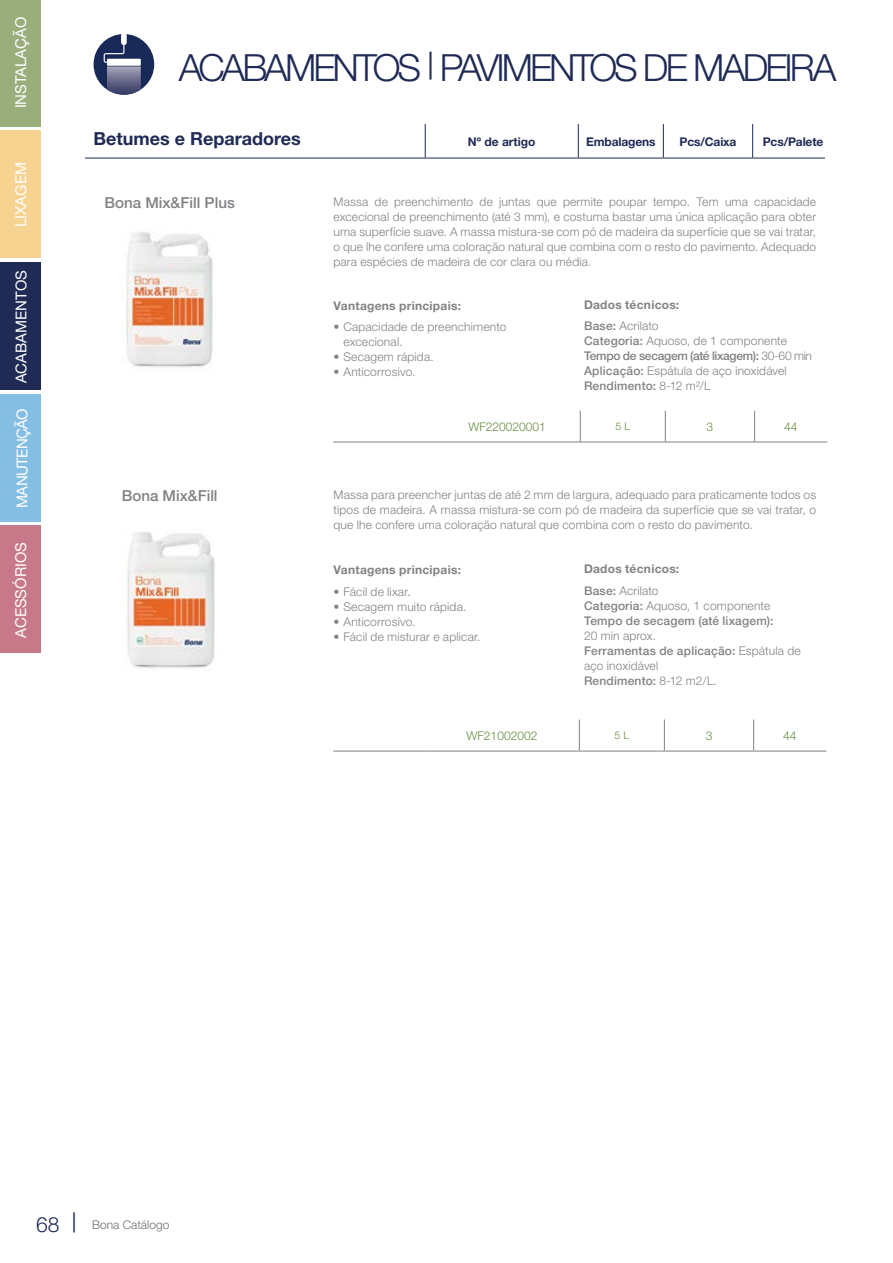
<style>
.page{position:relative;width:893px;height:1263px;background:#fff}
.page>*{position:absolute;margin:0;border:0;box-sizing:border-box;transform-origin:0 0}
.t1{font:300 37.5px "Helvetica Neue";letter-spacing:-.08em;color:#1f2a55}
.t2{font:300 21px "Helvetica Neue";color:#1f2a55}
.t3{font:700 18px "Helvetica Neue";color:#1f2a55}
.t4{font:500 15.15px "Helvetica Neue";color:#808285}
.t5{font:15px "Helvetica Neue";color:#fff}
.t6{font:15px "Helvetica Neue";letter-spacing:-.04em;color:#fff}
.t7{font:300 12px/15px "Helvetica Neue";letter-spacing:.015em;color:#808285}
.t8{font:700 12px/21.3px "Helvetica Neue";letter-spacing:.02em;color:#808285}
.t9{font:500 12px/15px "Helvetica Neue";letter-spacing:.015em;color:#808285}
.t10{font:700 12px "Helvetica Neue";letter-spacing:-.01em;color:#1f2a55}
.t11{font:300 12px "Helvetica Neue";color:#638c3d}
.t12{font:300 12px "Helvetica Neue";color:#6d6e71}
.t13{font:300 10.5px "Helvetica Neue";color:#638c3d}
.s1{font-weight:500}
.s2{font-weight:300}
.s3{font-size:27px}
</style>
<div class="page">
<div style="left:94px;top:34px;width:60px;height:61px;background:#192957;border-radius:50%"></div>
<img style="left:107px;top:66px;width:34px;height:29px">
<svg style="left:104px;top:34px;width:37px;height:32px"></svg>
<div style="left:0;top:0;width:41px;height:126px;background:#9aae7b"></div>
<div style="left:0;top:131px;width:41px;height:127px;background:#f7d392"></div>
<div style="left:0;top:262px;width:41px;height:128px;background:#1f2a55"></div>
<div style="left:0;top:394px;width:41px;height:127px;background:#84bfe3"></div>
<div style="left:0;top:526px;width:41px;height:127px;background:#c87989"></div>
<hr style="left:85px;top:158px;width:340px;height:1px;background:#1f2a55">
<hr style="left:578px;top:124px;width:1px;height:34px;background:#1f2a55">
<hr style="left:578px;top:158px;width:85px;height:1px;background:#1f2a55">
<hr style="left:663px;top:124px;width:1px;height:34px;background:#1f2a55">
<hr style="left:663px;top:158px;width:90px;height:1px;background:#1f2a55">
<hr style="left:752px;top:124px;width:1px;height:34px;background:#1f2a55">
<hr style="left:753px;top:158px;width:72px;height:1px;background:#1f2a55">
<hr style="left:425px;top:124px;width:1px;height:34px;background:#1f2a55">
<hr style="left:425px;top:158px;width:153px;height:1px;background:#1f2a55">
<hr style="left:580px;top:411px;width:1px;height:31px;background:#808285">
<hr style="left:665px;top:411px;width:1px;height:31px;background:#808285">
<hr style="left:436px;top:442px;width:144px;height:1px;background:#808285">
<hr style="left:580px;top:442px;width:85px;height:1px;background:#808285">
<hr style="left:665px;top:442px;width:90px;height:1px;background:#808285">
<hr style="left:754px;top:411px;width:1px;height:31px;background:#808285">
<hr style="left:755px;top:442px;width:72px;height:1px;background:#808285">
<hr style="left:333px;top:442px;width:103px;height:1px;background:#808285">
<img style="left:121px;top:232px;width:92px;height:136px">
<hr style="left:579px;top:719px;width:1px;height:32px;background:#808285">
<hr style="left:664px;top:719px;width:1px;height:32px;background:#808285">
<hr style="left:426px;top:751px;width:153px;height:1px;background:#808285">
<hr style="left:579px;top:751px;width:85px;height:1px;background:#808285">
<hr style="left:664px;top:751px;width:90px;height:1px;background:#808285">
<hr style="left:753px;top:719px;width:1px;height:32px;background:#808285">
<hr style="left:754px;top:751px;width:72px;height:1px;background:#808285">
<hr style="left:333px;top:751px;width:93px;height:1px;background:#808285">
<img style="left:122px;top:532px;width:93px;height:136px">
<p class="t5" style="left:12px;top:108px;width:93px;rotate:-90deg">INSTALAÇÃO</p>
<p class="t5" style="left:12px;top:227px;width:66px;rotate:-90deg">LIXAGEM</p>
<p class="t5" style="left:12px;top:383px;width:115px;rotate:-90deg">ACABAMENTOS</p>
<p class="t6" style="left:13px;top:508px;width:101px;rotate:-90deg">MANUTENÇÃO</p>
<p class="t5" style="left:12px;top:638px;width:97px;rotate:-90deg">ACESSÓRIOS</p>
<h1 class="t1" style="left:179px;top:44px;width:659px">ACABAMENTOS | PAVIMENTOS DE MADEIRA</h1>
<h3 class="t3" style="left:94px;top:128px;width:209px">Betumes e Reparadores</h3>
<p class="t10" style="left:468px;top:134px;width:69px">Nº de artigo</p>
<p class="t10" style="left:586px;top:134px;width:71px">Embalagens</p>
<p class="t10" style="left:679px;top:134px;width:59px">Pcs/Caixa</p>
<p class="t10" style="left:763px;top:134px;width:62px">Pcs/Palete</p>
<p class="t4" style="left:104px;top:194px;width:132px">Bona Mix&amp;Fill Plus</p>
<p class="t4" style="left:122px;top:487px;width:97px">Bona Mix&amp;Fill</p>
<p class="t7" style="left:333px;top:194px;width:484px;text-align:justify">Massa de preenchimento de juntas que permite poupar tempo. Tem uma capacidade excecional de preenchimento (até 3 mm), e costuma bastar uma única aplicação para obter uma superfície suave. A massa mistura-se com pó de madeira da superfície que se vai tratar, o que lhe confere uma coloração natural que combina com o resto do pavimento. Adequado para espécies de madeira de cor clara ou média.</p>
<p class="t8" style="left:333px;top:294px;width:129px">Vantagens principais:</p>
<p class="t7" style="left:343px;top:319px;width:165px;text-indent:-10px">• Capacidade de preenchimento excecional.</p>
<p class="t7" style="left:333px;top:349px;width:102px">• Secagem rápida.</p>
<p class="t7" style="left:333px;top:364px;width:84px">• Anticorrosivo.</p>
<p class="t8" style="left:584px;top:293px;width:97px">Dados técnicos:<br><span class="s1">Base:</span> <span class="s2">Acrilato</span></p>
<p class="t7" style="left:584px;top:333px;width:230px"><span class="s1">Categoria:</span> Aquoso, de 1 componente <span class="s1">Tempo de secagem (até lixagem):</span> 30-60 min <span class="s1">Aplicação:</span> Espátula de aço inoxidável <span class="s1">Rendimento:</span> 8-12 m²/L</p>
<p class="t11" style="left:468px;top:419px;width:79px">WF220020001</p>
<p class="t13" style="left:616px;top:420px;width:16px">5 L</p>
<p class="t11" style="left:707px;top:419px;width:8px">3</p>
<p class="t11" style="left:784px;top:419px;width:15px">44</p>
<p class="t7" style="left:333px;top:487px;width:484px;text-align:justify">Massa para preencher juntas de até 2 mm de largura, adequado para praticamente todos os tipos de madeira. A massa mistura-se com pó de madeira da superfície que se vai tratar, o que lhe confere uma coloração natural que combina com o resto do pavimento.</p>
<p class="t8" style="left:333px;top:559px;width:129px">Vantagens principais:</p>
<p class="t7" style="left:333px;top:583px;width:79px">• Fácil de lixar.</p>
<p class="t7" style="left:333px;top:598px;width:134px">• Secagem muito rápida.</p>
<p class="t7" style="left:333px;top:613px;width:84px">• Anticorrosivo.</p>
<p class="t7" style="left:333px;top:628px;width:148px">• Fácil de misturar e aplicar.</p>
<p class="t8" style="left:584px;top:558px;width:97px">Dados técnicos:<br><span class="s1">Base:</span> <span class="s2">Acrilato</span></p>
<p class="t9" style="left:584px;top:598px;width:191px">Categoria: <span class="s2">Aquoso, 1 componente<br></span>Tempo de secagem (até lixagem):</p>
<p class="t7" style="left:584px;top:627px;width:218px">20 min aprox.<br><span class="s1">Ferramentas de aplicação:</span> Espátula de aço inoxidável<br><span class="s1">Rendimento:</span> 8-12 m2/L.</p>
<p class="t11" style="left:467px;top:728px;width:72px">WF21002002</p>
<p class="t13" style="left:615px;top:729px;width:16px">5 L</p>
<p class="t11" style="left:706px;top:728px;width:8px">3</p>
<p class="t11" style="left:783px;top:728px;width:15px">44</p>
<h2 class="t2" style="left:36px;top:1212px;width:43px">68 <span class="s3">|</span></h2>
<p class="t12" style="left:92px;top:1218px;width:79px">Bona Catálogo</p>
</div>
